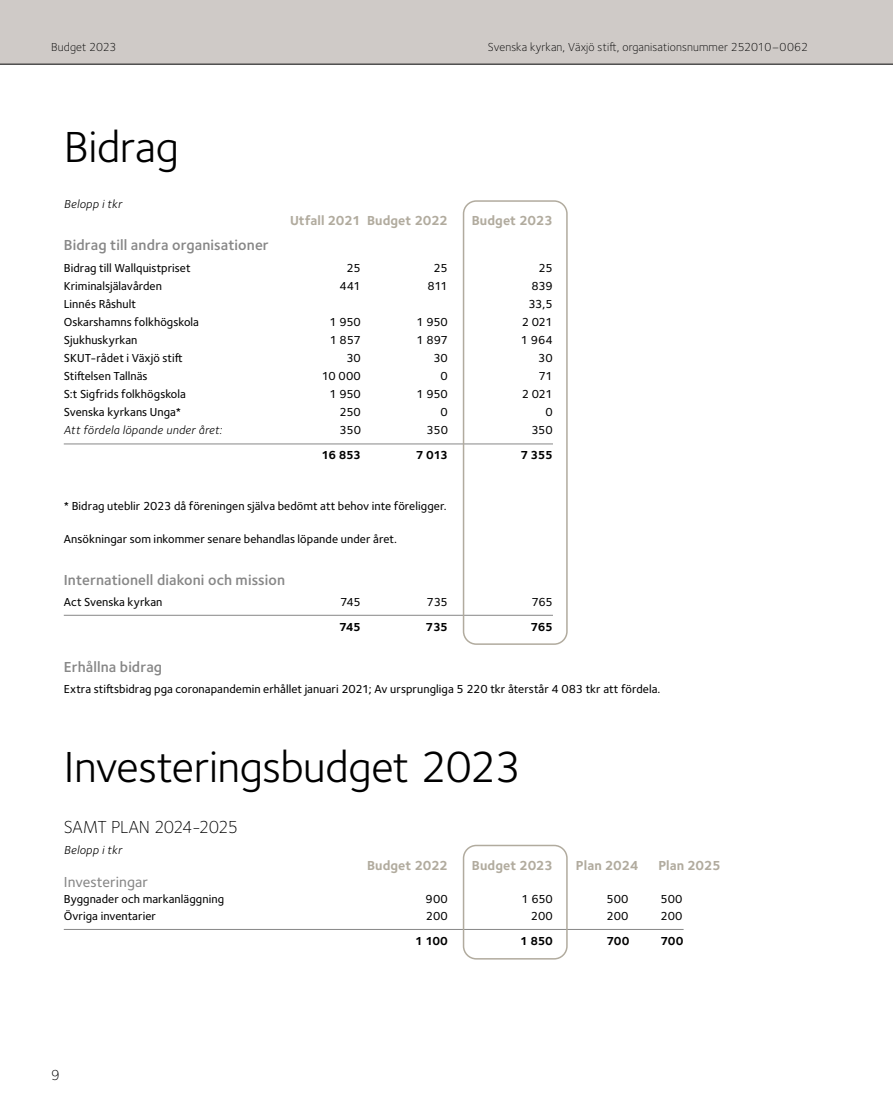
<style>
.page{position:relative;width:893px;height:1106px;background:#fff}
.page>*{position:absolute;margin:0;border:0;box-sizing:border-box;transform-origin:0 0}
.t1{font:45px "Foundry Sterling OT3";letter-spacing:-.01em;color:#000}
.t2{font:300 18px "Foundry Sterling OT3";letter-spacing:-.035em;color:#000}
.t3{font:600 15px "Foundry Sterling OT3";letter-spacing:.01em;color:#878787}
.t4{font:500 15px "Foundry Sterling OT3";letter-spacing:.005em;color:#878787}
.t5{font:300 15px "Foundry Sterling OT3";color:#000}
.t6{font:700 13.5px "Foundry Sterling OT3";letter-spacing:-.02em;color:#b1ab9e}
.t7{font:500 12px "Foundry Sterling OT3";letter-spacing:.005em;color:#000}
.t8{font:300 12px "Foundry Sterling OT3";letter-spacing:.01em;color:#000}
.t9{font:italic 12px "Foundry Sterling OT3";letter-spacing:.02em;color:#000}
.t10{font:700 12px "Foundry Sterling OT3";letter-spacing:-.03em;color:#000}
</style>
<div class="page">
<div style="left:0;top:0;width:893px;height:64px;background:#cfcac7"></div>
<hr style="left:0;top:64px;width:893px;height:1px;background:#000">
<hr style="left:64px;top:443px;width:489px;height:1px;background:#878787">
<hr style="left:64px;top:615px;width:489px;height:1px;background:#878787">
<hr style="left:64px;top:929px;width:620px;height:1px;background:#878787">
<div style="left:463px;top:844px;width:105px;height:115px;border:2px solid #b1ab9e;border-radius:13px"></div>
<div style="left:463px;top:200px;width:105px;height:445px;border:2px solid #b1ab9e;border-radius:13px"></div>
<p class="t8" style="left:51px;top:38px;width:67px">Budget 2023</p>
<p class="t8" style="left:488px;top:38px;width:322px">Svenska kyrkan, Växjö stift, organisationsnummer 252010–0062</p>
<h1 class="t1" style="left:64px;top:114px;width:117px">Bidrag</h1>
<p class="t9" style="left:64px;top:195px;width:60px">Belopp i tkr</p>
<p class="t6" style="left:290px;top:209px;width:159px">Utfall 2021 Budget 2022</p>
<p class="t6" style="left:472px;top:209px;width:83px">Budget 2023</p>
<p class="t3" style="left:64px;top:233px;width:207px">Bidrag till andra organisationer</p>
<p class="t7" style="left:64px;top:259px;width:128px">Bidrag till Wallquistpriset</p>
<p class="t7" style="left:347px;top:259px;width:16px">25</p>
<p class="t7" style="left:434px;top:259px;width:16px">25</p>
<p class="t7" style="left:538px;top:259px;width:16px">25</p>
<p class="t7" style="left:64px;top:277px;width:100px">Kriminalsjälavården</p>
<p class="t7" style="left:340px;top:277px;width:23px">441</p>
<p class="t7" style="left:427px;top:277px;width:22px">811</p>
<p class="t7" style="left:531px;top:277px;width:23px">839</p>
<p class="t7" style="left:64px;top:295px;width:74px">Linnés Råshult</p>
<p class="t7" style="left:528px;top:295px;width:26px">33,5</p>
<p class="t7" style="left:64px;top:313px;width:137px">Oskarshamns folkhögskola</p>
<p class="t7" style="left:329px;top:313px;width:33px">1 950</p>
<p class="t7" style="left:416px;top:313px;width:33px">1 950</p>
<p class="t7" style="left:522px;top:313px;width:33px">2 021</p>
<p class="t7" style="left:64px;top:331px;width:75px">Sjukhuskyrkan</p>
<p class="t7" style="left:330px;top:331px;width:33px">1 857</p>
<p class="t7" style="left:417px;top:331px;width:33px">1 897</p>
<p class="t7" style="left:521px;top:331px;width:33px">1 964</p>
<p class="t7" style="left:64px;top:349px;width:120px">SKUT-rådet i Växjö stift</p>
<p class="t7" style="left:346px;top:349px;width:16px">30</p>
<p class="t7" style="left:433px;top:349px;width:16px">30</p>
<p class="t7" style="left:538px;top:349px;width:16px">30</p>
<p class="t7" style="left:64px;top:367px;width:85px">Stiftelsen Tallnäs</p>
<p class="t7" style="left:322px;top:367px;width:41px">10 000</p>
<p class="t7" style="left:441px;top:367px;width:9px">0</p>
<p class="t7" style="left:539px;top:367px;width:16px">71</p>
<p class="t7" style="left:64px;top:385px;width:124px">S:t Sigfrids folkhögskola</p>
<p class="t7" style="left:329px;top:385px;width:33px">1 950</p>
<p class="t7" style="left:416px;top:385px;width:33px">1 950</p>
<p class="t7" style="left:522px;top:385px;width:33px">2 021</p>
<p class="t7" style="left:64px;top:403px;width:119px">Svenska kyrkans Unga*</p>
<p class="t7" style="left:339px;top:403px;width:23px">250</p>
<p class="t7" style="left:441px;top:403px;width:9px">0</p>
<p class="t7" style="left:545px;top:403px;width:9px">0</p>
<p class="t9" style="left:64px;top:421px;width:160px">Att fördela löpande under året:</p>
<p class="t7" style="left:339px;top:421px;width:23px">350</p>
<p class="t7" style="left:426px;top:421px;width:23px">350</p>
<p class="t7" style="left:531px;top:421px;width:23px">350</p>
<p class="t10" style="left:322px;top:445px;width:41px">16 853</p>
<p class="t10" style="left:416px;top:445px;width:34px">7 013</p>
<p class="t10" style="left:520px;top:445px;width:34px">7 355</p>
<p class="t7" style="left:64px;top:497px;width:384px">* Bidrag uteblir 2023 då föreningen själva bedömt att behov inte föreligger.</p>
<p class="t7" style="left:64px;top:530px;width:335px">Ansökningar som inkommer senare behandlas löpande under året.</p>
<p class="t3" style="left:64px;top:568px;width:223px">Internationell diakoni och mission</p>
<p class="t7" style="left:64px;top:592px;width:100px">Act Svenska kyrkan</p>
<p class="t7" style="left:340px;top:592px;width:22px">745</p>
<p class="t7" style="left:427px;top:592px;width:23px">735</p>
<p class="t7" style="left:532px;top:592px;width:23px">765</p>
<p class="t10" style="left:339px;top:617px;width:23px">745</p>
<p class="t10" style="left:426px;top:617px;width:24px">735</p>
<p class="t10" style="left:530px;top:617px;width:24px">765</p>
<p class="t3" style="left:64px;top:655px;width:100px">Erhållna bidrag</p>
<p class="t7" style="left:64px;top:679px;width:598px">Extra stiftsbidrag pga coronapandemin erhållet januari 2021; Av ursprungliga 5 220 tkr återstår 4 083 tkr att fördela.</p>
<h1 class="t1" style="left:64px;top:734px;width:459px">Investeringsbudget 2023</h1>
<h2 class="t2" style="left:64px;top:814px;width:176px">SAMT PLAN 2024-2025</h2>
<p class="t9" style="left:64px;top:841px;width:60px">Belopp i tkr</p>
<p class="t6" style="left:367px;top:854px;width:82px">Budget 2022</p>
<p class="t6" style="left:472px;top:854px;width:83px">Budget 2023</p>
<p class="t6" style="left:576px;top:854px;width:64px">Plan 2024</p>
<p class="t6" style="left:658px;top:854px;width:64px">Plan 2025</p>
<p class="t4" style="left:64px;top:870px;width:86px">Investeringar</p>
<p class="t7" style="left:64px;top:890px;width:162px">Byggnader och markanläggning</p>
<p class="t7" style="left:426px;top:890px;width:24px">900</p>
<p class="t7" style="left:521px;top:890px;width:33px">1 650</p>
<p class="t7" style="left:607px;top:890px;width:24px">500</p>
<p class="t7" style="left:661px;top:890px;width:24px">500</p>
<p class="t7" style="left:64px;top:906px;width:94px">Övriga inventarier</p>
<p class="t7" style="left:426px;top:906px;width:23px">200</p>
<p class="t7" style="left:531px;top:906px;width:23px">200</p>
<p class="t7" style="left:607px;top:906px;width:23px">200</p>
<p class="t7" style="left:661px;top:906px;width:23px">200</p>
<p class="t10" style="left:415px;top:931px;width:34px">1 100</p>
<p class="t10" style="left:520px;top:931px;width:34px">1 850</p>
<p class="t10" style="left:606px;top:931px;width:24px">700</p>
<p class="t10" style="left:660px;top:931px;width:24px">700</p>
<p class="t5" style="left:51px;top:1064px;width:10px">9</p>
</div>
